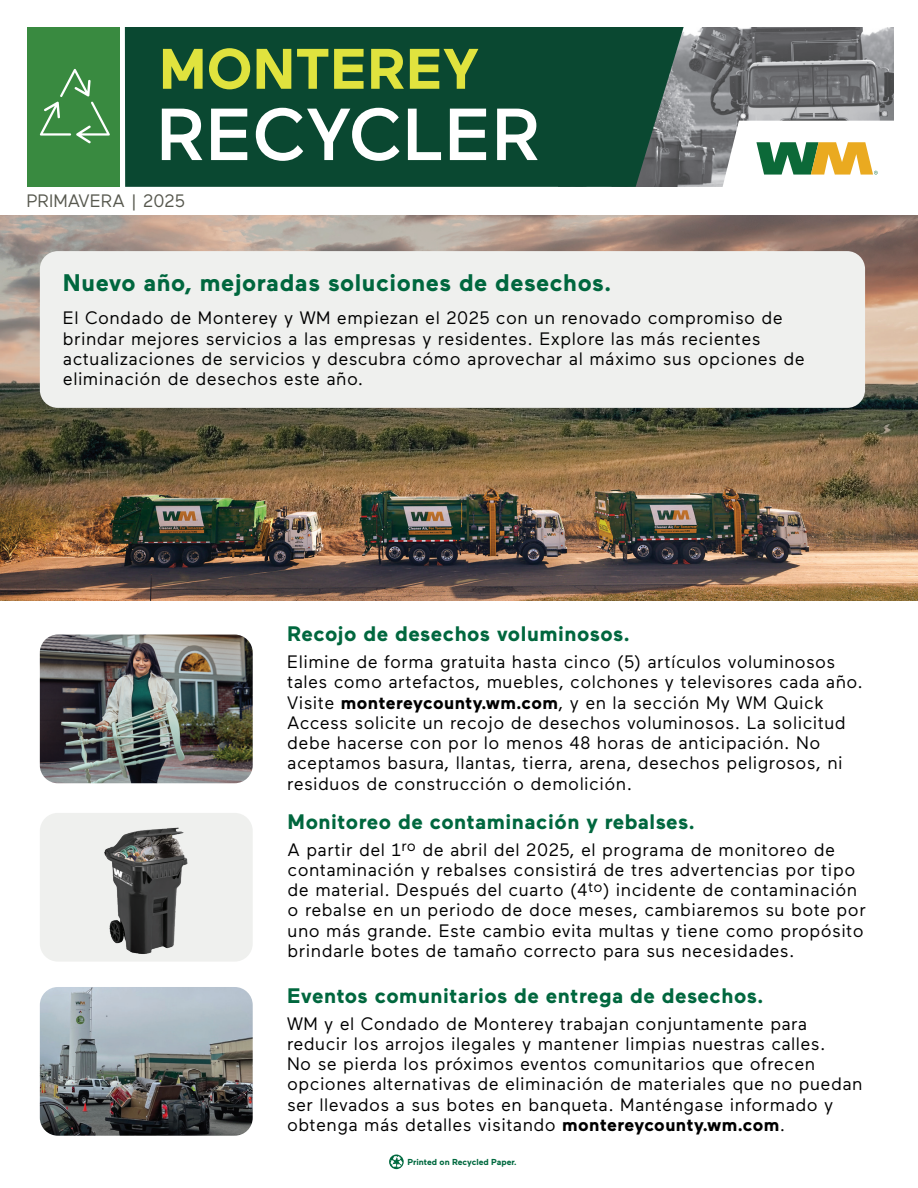
<style>
.page{position:relative;width:918px;height:1188px;background:#fff}
.page>*{position:absolute;margin:0;border:0;box-sizing:border-box;transform-origin:0 0}
.t1{font:500 73.5px "Maax";color:#fff}
.t2{font:700 57px "Maax";color:#e0e33e}
.t3{font:700 24px "Maax";letter-spacing:.025em;color:#00673e}
.t4{font:700 21px "Maax";letter-spacing:.025em;color:#00673e}
.t5{font:18px/20.2px "Maax";letter-spacing:.025em;color:#000}
.t6{font:18px "Maax";color:#57584e}
.t7{font:700 8.7px "Maax";color:#00693f}
.s1{font-weight:700}
</style>
<div class="page">
<img style="left:684px;top:27px;width:210px;height:160px">
<div style="left:27px;top:27px;width:93px;height:160px;background:#398a40"></div>
<div style="left:125px;top:27px;width:559px;height:160px;background:#0a4831"></div>
<svg style="left:721px;top:121px;width:173px;height:66px"></svg>
<svg style="left:40px;top:69px;width:70px;height:74px"></svg>
<svg style="left:389px;top:1155px;width:15px;height:14px"></svg>
<img style="left:0;top:215px;width:918px;height:385px">
<div style="left:40px;top:251px;width:825px;height:157px;background:#eff0ee;border-radius:18px"></div>
<img style="left:40px;top:635px;width:213px;height:148px">
<div style="left:40px;top:813px;width:213px;height:149px;background:#eff0ee;border-radius:18px"></div>
<img style="left:104px;top:827px;width:84px;height:127px">
<img style="left:40px;top:987px;width:213px;height:149px">
<h2 class="t2" style="left:159px;top:31px;width:322px">MONTEREY</h2>
<h1 class="t1" style="left:156px;top:87px;width:386px">RECYCLER</h1>
<p class="t6" style="left:27px;top:189px;width:160px">PRIMAVERA | 2025</p>
<h3 class="t3" style="left:63px;top:266px;width:550px">Nuevo año, mejoradas soluciones de desechos.</h3>
<p class="t5" style="left:63px;top:307px;width:743px">El Condado de Monterey y WM empiezan el 2025 con un renovado compromiso de brindar mejores servicios a las empresas y residentes. Explore las más recientes actualizaciones de servicios y descubra cómo aprovechar al máximo sus opciones de eliminación de desechos este año.</p>
<p class="t4" style="left:287px;top:620px;width:344px">Recojo de desechos voluminosos.</p>
<p class="t5" style="left:287px;top:651px;width:577px">Elimine de forma gratuita hasta cinco (5) artículos voluminosos tales como artefactos, muebles, colchones y televisores cada año.<br>Visite <span class="s1">montereycounty.wm.com</span>, y en la sección My WM Quick Access solicite un recojo de desechos voluminosos. La solicitud debe hacerse con por lo menos 48 horas de anticipación. No aceptamos basura, llantas, tierra, arena, desechos peligrosos, ni residuos de construcción o demolición.</p>
<p class="t4" style="left:288px;top:807px;width:409px">Monitoreo de contaminación y rebalses.</p>
<p class="t5" style="left:288px;top:838px;width:580px">A partir del 1<sup>ro</sup> de abril del 2025, el programa de monitoreo de contaminación y rebalses consistirá de tres advertencias por tipo de material. Después del cuarto (4<sup>to</sup>) incidente de contaminación o rebalse en un periodo de doce meses, cambiaremos su bote por uno más grande. Este cambio evita multas y tiene como propósito brindarle botes de tamaño correcto para sus necesidades.</p>
<p class="t4" style="left:287px;top:982px;width:478px">Eventos comunitarios de entrega de desechos.</p>
<p class="t5" style="left:287px;top:1012px;width:577px">WM y el Condado de Monterey trabajan conjuntamente para reducir los arrojos ilegales y mantener limpias nuestras calles.<br>No se pierda los próximos eventos comunitarios que ofrecen opciones alternativas de eliminación de materiales que no puedan ser llevados a sus botes en banqueta. Manténgase informado y obtenga más detalles visitando <span class="s1">montereycounty.wm.com</span>.</p>
<p class="t7" style="left:407px;top:1157px;width:111px">Printed on Recycled Paper.</p>
</div>
